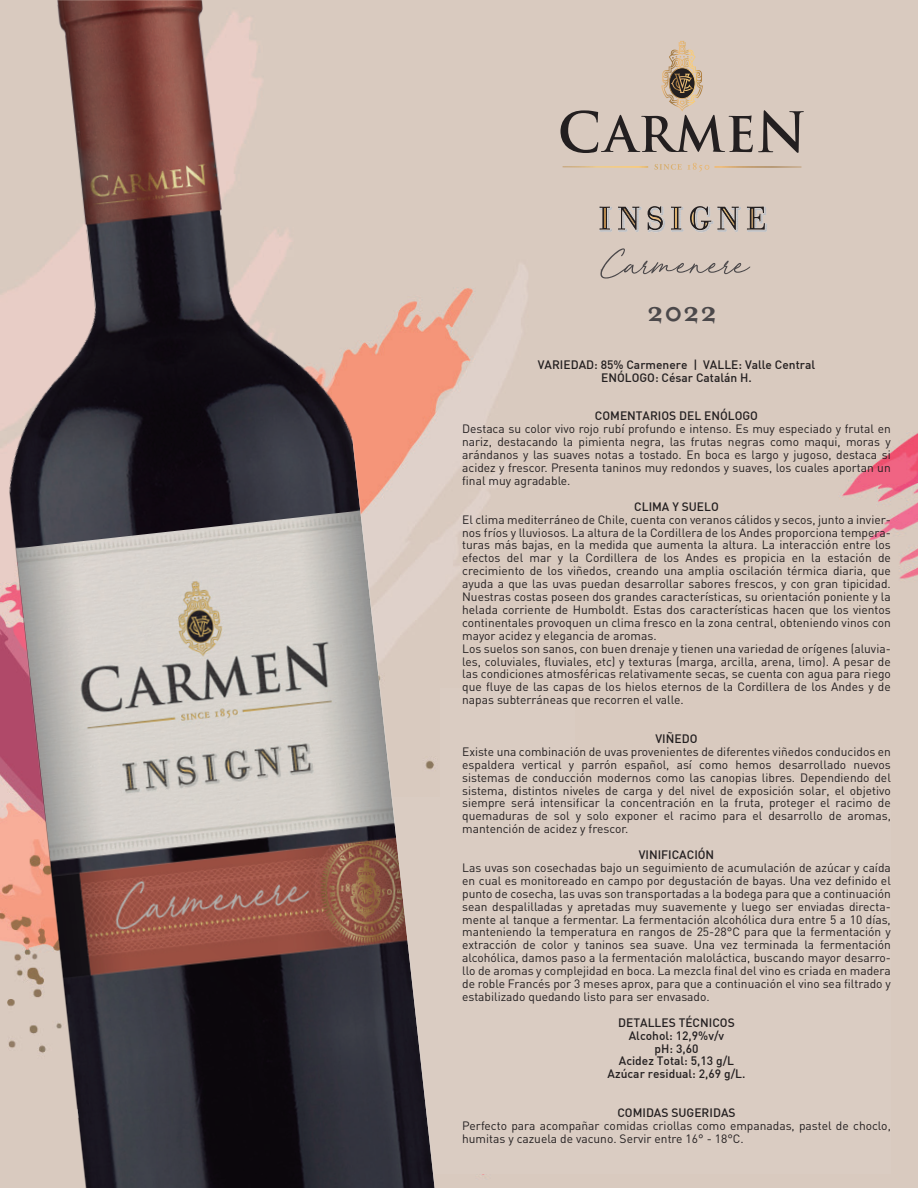
<style>
.page{position:relative;width:918px;height:1188px;background:#fff}
.page>*{position:absolute;margin:0;border:0;box-sizing:border-box;transform-origin:0 0}
.t1{font:700 31.5px "Mrs Eaves OT";color:#4b484a}
.t2{font:12px/12.9px "DIN";color:#231f20;text-align:justify}
.t3{font:500 12px/12.9px "DIN";color:#231f20;text-align:center}
</style>
<div class="page">
<div style="left:446px;top:0;width:472px;height:1188px;background:#d9cabf"></div>
<div style="left:441px;top:688px;width:134px;height:116px;background:#daccc2"></div>
<div style="left:278px;top:798px;width:613px;height:376px;background:#daccc2"></div>
<img style="left:0;top:0;width:446px;height:1188px">
<hr style="left:608px;top:232px;width:158px;height:1px;background:#bcbdc0">
<svg style="left:599px;top:206px;width:168px;height:26px;background:#b0a59d"></svg>
<svg style="left:563px;top:163px;width:238px;height:9px;background:#d8c5b2"></svg>
<svg style="left:561px;top:41px;width:243px;height:112px;background:#c3b4a9"></svg>
<svg style="left:600px;top:248px;width:150px;height:31px;background:#cbbdb4"></svg>
<h1 class="t1" style="left:647px;top:293px;width:72px">2022</h1>
<p class="t3" style="left:538px;top:358px;width:279px">VARIEDAD: 85% Carmenere | VALLE: Valle Central<br>ENÓLOGO: César Catalán H.</p>
<p class="t3" style="left:595px;top:409px;width:165px">COMENTARIOS DEL ENÓLOGO</p>
<p class="t2" style="left:462px;top:422px;width:430px">Destaca su color vivo rojo rubí profundo e intenso. Es muy especiado y frutal en nariz, destacando la pimienta negra, las frutas negras como maqui, moras y arándanos y las suaves notas a tostado. En boca es largo y jugoso, destaca si acidez y frescor. Presenta taninos muy redondos y suaves, los cuales aportan un final muy agradable.</p>
<p class="t3" style="left:634px;top:500px;width:86px">CLIMA Y SUELO</p>
<p class="t2" style="left:462px;top:513px;width:430px;text-align:left">El clima mediterráneo de Chile, cuenta con veranos cálidos y secos, junto a invier&shy;nos fríos y lluviosos. La altura de la Cordillera de los Andes proporciona tempera&shy;turas más bajas, en la medida que aumenta la altura. La interacción entre los efectos del mar y la Cordillera de los Andes es propicia en la estación de crecimiento de los viñedos, creando una amplia oscilación térmica diaria, que ayuda a que las uvas puedan desarrollar sabores frescos, y con gran tipicidad.<br>Nuestras costas poseen dos grandes características, su orientación poniente y la helada corriente de Humboldt. Estas dos características hacen que los vientos continentales provoquen un clima fresco en la zona central, obteniendo vinos con mayor acidez y elegancia de aromas.<br>Los suelos son sanos, con buen drenaje y tienen una variedad de orígenes (aluvia&shy;les, coluviales, fluviales, etc) y texturas (marga, arcilla, arena, limo). A pesar de las condiciones atmosféricas relativamente secas, se cuenta con agua para riego que fluye de las capas de los hielos eternos de la Cordillera de los Andes y de napas subterráneas que recorren el valle.</p>
<p class="t3" style="left:656px;top:732px;width:43px">VIÑEDO</p>
<p class="t2" style="left:462px;top:745px;width:430px">Existe una combinación de uvas provenientes de diferentes viñedos conducidos en espaldera vertical y parrón español, así como hemos desarrollado nuevos sistemas de conducción modernos como las canopias libres. Dependiendo del sistema, distintos niveles de carga y del nivel de exposición solar, el objetivo siempre será intensificar la concentración en la fruta, proteger el racimo de quemaduras de sol y solo exponer el racimo para el desarrollo de aromas, mantención de acidez y frescor.</p>
<p class="t3" style="left:639px;top:848px;width:77px">VINIFICACIÓN</p>
<p class="t2" style="left:462px;top:861px;width:430px">Las uvas son cosechadas bajo un seguimiento de acumulación de azúcar y caída en cual es monitoreado en campo por degustación de bayas. Una vez definido el punto de cosecha, las uvas son transportadas a la bodega para que a continuación sean despalilladas y apretadas muy suavemente y luego ser enviadas directa&shy;mente al tanque a fermentar. La fermentación alcohólica dura entre 5 a 10 días, manteniendo la temperatura en rangos de 25-28°C para que la fermentación y extracción de color y taninos sea suave. Una vez terminada la fermentación alcohólica, damos paso a la fermentación maloláctica, buscando mayor desarro&shy;llo de aromas y complejidad en boca. La mezcla final del vino es criada en madera de roble Francés por 3 meses aprox, para que a continuación el vino sea filtrado y estabilizado quedando listo para ser envasado.</p>
<p class="t3" style="left:608px;top:1016px;width:139px">DETALLES TÉCNICOS<br>Alcohol: 12,9%v/v<br>pH: 3,60<br>Acidez Total: 5,13 g/L<br>Azúcar residual: 2,69 g/L.</p>
<p class="t3" style="left:617px;top:1106px;width:120px">COMIDAS SUGERIDAS</p>
<p class="t2" style="left:462px;top:1119px;width:430px">Perfecto para acompañar comidas criollas como empanadas, pastel de choclo, humitas y cazuela de vacuno. Servir entre 16° - 18°C.</p>
</div>
